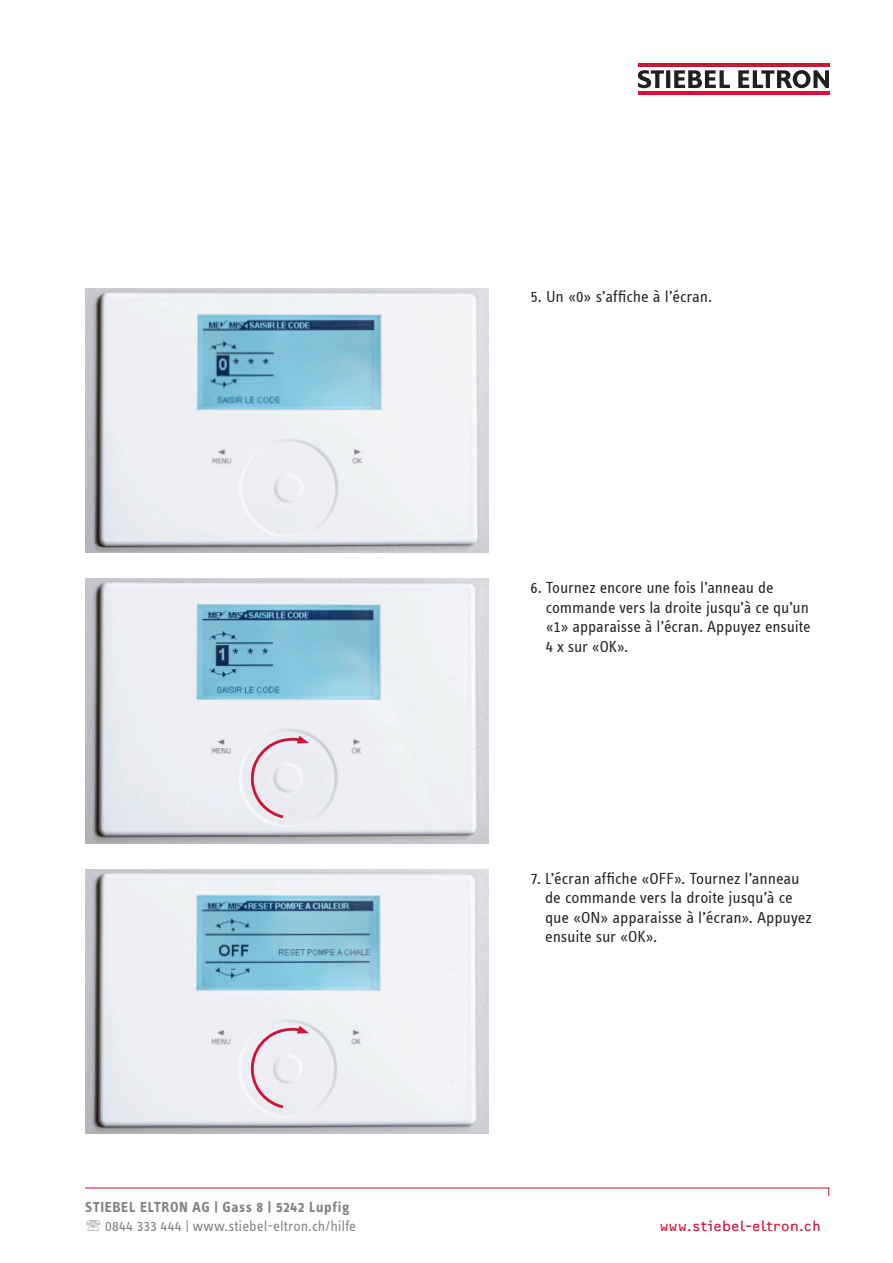
<style>
.page{position:relative;width:893px;height:1263px;background:#fff}
.page>*{position:absolute;margin:0;border:0;box-sizing:border-box;transform-origin:0 0}
.t1{font:16.5px/19.5px "STE Info Office";letter-spacing:-.005em;color:#231f20}
.t2{font:15px "STE Info Text";letter-spacing:.01em;color:#808285}
.t3{font:700 15px "STE Info Text";letter-spacing:.035em;color:#808285}
.t4{font:14.25px "F2 FOCR Bczyk Com";letter-spacing:.045em;color:#d11337}
</style>
<div class="page">
<img style="left:85px;top:579px;width:404px;height:264px">
<img style="left:85px;top:288px;width:404px;height:265px">
<hr style="left:638px;top:64px;width:191px;height:3px;background:#d11337">
<hr style="left:638px;top:91px;width:191px;height:4px;background:#d11337">
<svg style="left:674px;top:70px;width:56px;height:18px"></svg>
<svg style="left:666px;top:70px;width:4px;height:18px"></svg>
<svg style="left:738px;top:70px;width:91px;height:18px"></svg>
<svg style="left:638px;top:70px;width:26px;height:18px"></svg>
<svg style="left:85px;top:1187px;width:745px;height:9px"></svg>
<svg style="left:250px;top:736px;width:59px;height:84px"></svg>
<img style="left:85px;top:870px;width:404px;height:264px">
<svg style="left:250px;top:1026px;width:59px;height:84px"></svg>
<p class="t1" style="left:530px;top:287px;width:183px">5. Un «0» s’affiche à l’écran.</p>
<p class="t1" style="left:546px;top:578px;width:266px;text-indent:-15px">6. Tournez encore une fois l’anneau de commande vers la droite jusqu’à ce qu’un «1» apparaisse à l’écran. Appuyez ensuite 4 x sur «OK».</p>
<p class="t1" style="left:545px;top:868px;width:268px;text-indent:-15px">7. L’écran affiche «OFF». Tournez l’anneau de commande vers la droite jusqu’à ce que «ON» apparaisse à l’écran». Appuyez ensuite sur «OK».</p>
<p class="t3" style="left:85px;top:1198px;width:266px">STIEBEL ELTRON AG | Gass 8 | 5242 Lupfig</p>
<p class="t2" style="left:105px;top:1218px;width:253px">0844 333 444 | www.stiebel-eltron.ch/hilfe</p>
<p class="t4" style="left:660px;top:1218px;width:163px">www.stiebel-eltron.ch</p>
</div>
